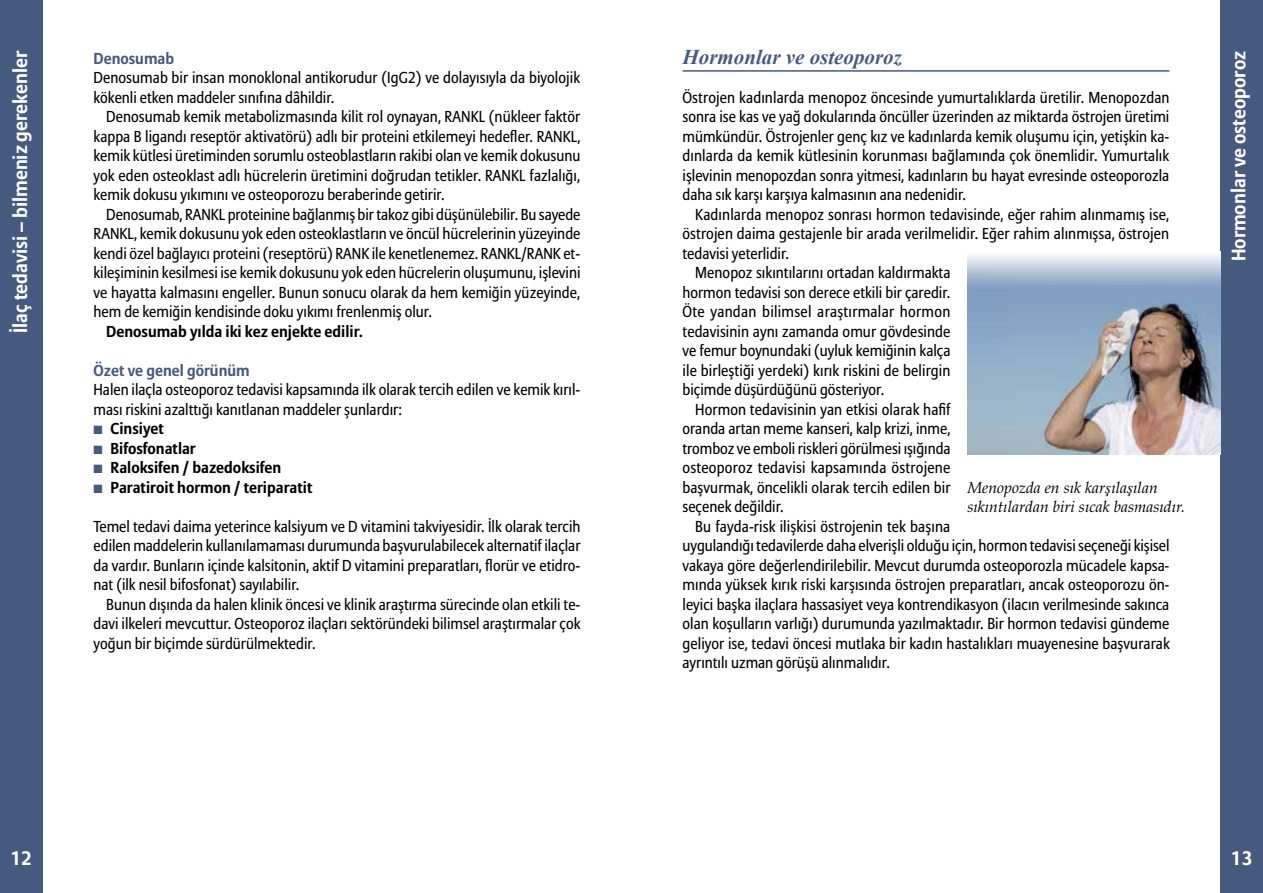
<style>
.page{position:relative;width:1263px;height:893px;background:#fff}
.page>*{position:absolute;margin:0;border:0;box-sizing:border-box;transform-origin:0 0}
.t1{font:italic 700 21px "Times New Roman";color:#465a7f}
.t2{font:700 19.5px "Allianz Sans";color:#fff}
.t3{font:15.75px/19.5px "Allianz Sans";color:#000;text-align:justify;scale:.95 1}
.t4{font:700 15.75px "Allianz Sans";color:#000}
.t5{font:italic 15.75px/19.5px "Palatino LT";color:#000}
.t6{font:15.75px "Allianz Sans";letter-spacing:.02em;color:#000;scale:.95 1}
.t7{font:700 15.75px "Allianz Sans";color:#465a7f}
.s1{color:#465a7f}
.s2{font-family:"Times New Roman"}
</style>
<div class="page">
<div style="left:0;top:0;width:43px;height:893px;background:#465a7f"></div>
<div style="left:1220px;top:0;width:43px;height:893px;background:#465a7f"></div>
<hr style="left:682px;top:70px;width:487px;height:2px;background:#465a7f">
<img style="left:967px;top:255px;width:253px;height:199px">
<h1 class="t1" style="left:682px;top:42px;width:221px">Hormonlar ve osteoporoz</h1>
<p class="t3" style="left:682px;top:88px;width:514px">Östrojen kadınlarda menopoz öncesinde yumurtalıklarda üretilir. Menopozdan sonra ise kas ve yağ dokularında öncüller üzerinden az miktarda östrojen üretimi mümkündür. Östrojenler genç kız ve kadınlarda kemik oluşumu için, yetişkin ka&shy;dınlarda da kemik kütlesinin korunması bağlamında çok önemlidir. Yumurtalık işlevinin menopozdan sonra yitmesi, kadınların bu hayat evresinde osteoporozla daha sık karşı karşıya kalmasının ana nedenidir.</p>
<p class="t3" style="left:695px;top:205px;width:500px">Kadınlarda menopoz sonrası hormon tedavisinde, eğer rahim alınmamış ise,</p>
<p class="t3" style="left:682px;top:225px;width:514px">östrojen daima gestajenle bir arada verilmelidir. Eğer rahim alınmışsa, östrojen</p>
<p class="t3" style="left:682px;top:244px;width:114px">tedavisi yeterlidir.</p>
<p class="t3" style="left:695px;top:264px;width:270px">Menopoz sıkıntılarını ortadan kaldırmakta</p>
<p class="t3" style="left:682px;top:283px;width:283px">hormon tedavisi son derece etkili bir çaredir.</p>
<p class="t6" style="left:682px;top:302px;width:283px">Öte yandan bilimsel araştırmalar hormon</p>
<p class="t3" style="left:682px;top:322px;width:284px">tedavisinin aynı zamanda omur gövdesinde</p>
<p class="t3" style="left:682px;top:342px;width:283px">ve femur boynundaki (uyluk kemiğinin kalça</p>
<p class="t3" style="left:682px;top:361px;width:284px">ile birleştiği yerdeki) kırık riskini de belirgin</p>
<p class="t3" style="left:682px;top:381px;width:214px">biçimde düşürdüğünü gösteriyor.</p>
<p class="t3" style="left:695px;top:400px;width:270px">Hormon tedavisinin yan etkisi olarak hafif</p>
<p class="t3" style="left:682px;top:420px;width:283px">oranda artan meme kanseri, kalp krizi, inme,</p>
<p class="t3" style="left:682px;top:439px;width:284px">tromboz ve emboli riskleri görülmesi ışığında</p>
<p class="t3" style="left:682px;top:459px;width:283px">osteoporoz tedavisi kapsamında östrojene</p>
<p class="t3" style="left:682px;top:478px;width:284px">başvurmak, öncelikli olarak tercih edilen bir</p>
<p class="t3" style="left:682px;top:498px;width:108px">seçenek değildir.</p>
<p class="t3" style="left:695px;top:517px;width:270px">Bu fayda-risk ilişkisi östrojenin tek başına</p>
<p class="t3" style="left:682px;top:537px;width:514px">uygulandığı tedavilerde daha elverişli olduğu için, hormon tedavisi seçeneği kişisel</p>
<p class="t3" style="left:682px;top:556px;width:514px">vakaya göre değerlendirilebilir. Mevcut durumda osteoporozla mücadele kapsa-</p>
<p class="t3" style="left:682px;top:576px;width:514px">mında yüksek kırık riski karşısında östrojen preparatları, ancak osteoporozu ön-</p>
<p class="t3" style="left:682px;top:595px;width:514px">leyici başka ilaçlara hassasiyet veya kontrendikasyon (ilacın verilmesinde sakınca</p>
<p class="t3" style="left:682px;top:615px;width:514px">olan koşulların varlığı) durumunda yazılmaktadır. Bir hormon tedavisi gündeme</p>
<p class="t3" style="left:682px;top:634px;width:514px">geliyor ise, tedavi öncesi mutlaka bir kadın hastalıkları muayenesine başvurarak</p>
<p class="t3" style="left:682px;top:654px;width:220px">ayrıntılı uzman görüşü alınmalıdır.</p>
<p class="t2" style="left:8px;top:333px;width:283px;rotate:-90deg">İlaç tedavisi – bilmeniz gerekenler</p>
<p class="t2" style="left:1226px;top:261px;width:212px;rotate:-90deg">Hormonlar ve osteoporoz</p>
<p class="t7" style="left:94px;top:48px;width:82px">Denosumab</p>
<p class="t3" style="left:94px;top:69px;width:514px">Denosumab bir insan monoklonal antikorudur (IgG2) ve dolayısıyla da biyolojik kökenli etken maddeler sınıfına dâhildir.</p>
<p class="t3" style="left:94px;top:108px;width:514px;text-indent:13px">Denosumab kemik metabolizmasında kilit rol oynayan, RANKL (nükleer faktör kappa B ligandı reseptör aktivatörü) adlı bir proteini etkilemeyi hedefler. RANKL, kemik kütlesi üretiminden sorumlu osteoblastların rakibi olan ve kemik dokusunu yok eden osteoklast adlı hücrelerin üretimini doğrudan tetikler. RANKL fazlalığı, kemik dokusu yıkımını ve osteoporozu beraberinde getirir.</p>
<p class="t3" style="left:94px;top:205px;width:514px;text-indent:13px">Denosumab, RANKL proteinine bağlanmış bir takoz gibi düşünülebilir. Bu sayede RANKL, kemik dokusunu yok eden osteoklastların ve öncül hücrelerinin yüzeyinde kendi özel bağlayıcı proteini (reseptörü) RANK ile kenetlenemez. RANKL/RANK et&shy;kileşiminin kesilmesi ise kemik dokusunu yok eden hücrelerin oluşumunu, işlevini ve hayatta kalmasını engeller. Bunun sonucu olarak da hem kemiğin yüzeyinde, hem de kemiğin kendisinde doku yıkımı frenlenmiş olur.</p>
<p class="t4" style="left:106px;top:321px;width:258px">Denosumab yılda iki kez enjekte edilir.</p>
<p class="t7" style="left:94px;top:360px;width:158px">Özet ve genel görünüm</p>
<p class="t3" style="left:94px;top:381px;width:514px">Halen ilaçla osteoporoz tedavisi kapsamında ilk olarak tercih edilen ve kemik kırıl&shy;ması riskini azalttığı kanıtlanan maddeler şunlardır:</p>
<p class="t4" style="left:94px;top:419px;width:72px"><span class="s1">■</span> Cinsiyet</p>
<p class="t4" style="left:94px;top:438px;width:104px"><span class="s1">■</span> Bifosfonatlar</p>
<p class="t4" style="left:94px;top:458px;width:189px"><span class="s1">■</span> Raloksifen / bazedoksifen</p>
<p class="t4" style="left:94px;top:477px;width:220px"><span class="s1">■</span> Paratiroit hormon / teriparatit</p>
<p class="t3" style="left:94px;top:517px;width:514px">Temel tedavi daima yeterince kalsiyum ve D vitamini takviyesidir. İlk olarak tercih edilen maddelerin kullanılamaması durumunda başvurulabilecek alternatif ilaçlar da vardır. Bunların içinde kalsitonin, aktif D vitamini preparatları, florür ve etidro&shy;nat (ilk nesil bifosfonat) sayılabilir.</p>
<p class="t3" style="left:94px;top:595px;width:514px;text-indent:13px">Bunun dışında da halen klinik öncesi ve klinik araştırma sürecinde olan etkili te&shy;davi ilkeleri mevcuttur. Osteoporoz ilaçları sektöründeki bilimsel araştırmalar çok yoğun bir biçimde sürdürülmektedir.</p>
<p class="t5" style="left:967px;top:478px;width:219px">Menopozda en sık kar<span class="s2">ş</span>ıla<span class="s2">ş</span>ılan sıkıntılardan biri sıcak basmasıdır.</p>
<p class="t2" style="left:10px;top:846px;width:23px">12</p>
<p class="t2" style="left:1231px;top:846px;width:23px">13</p>
</div>
